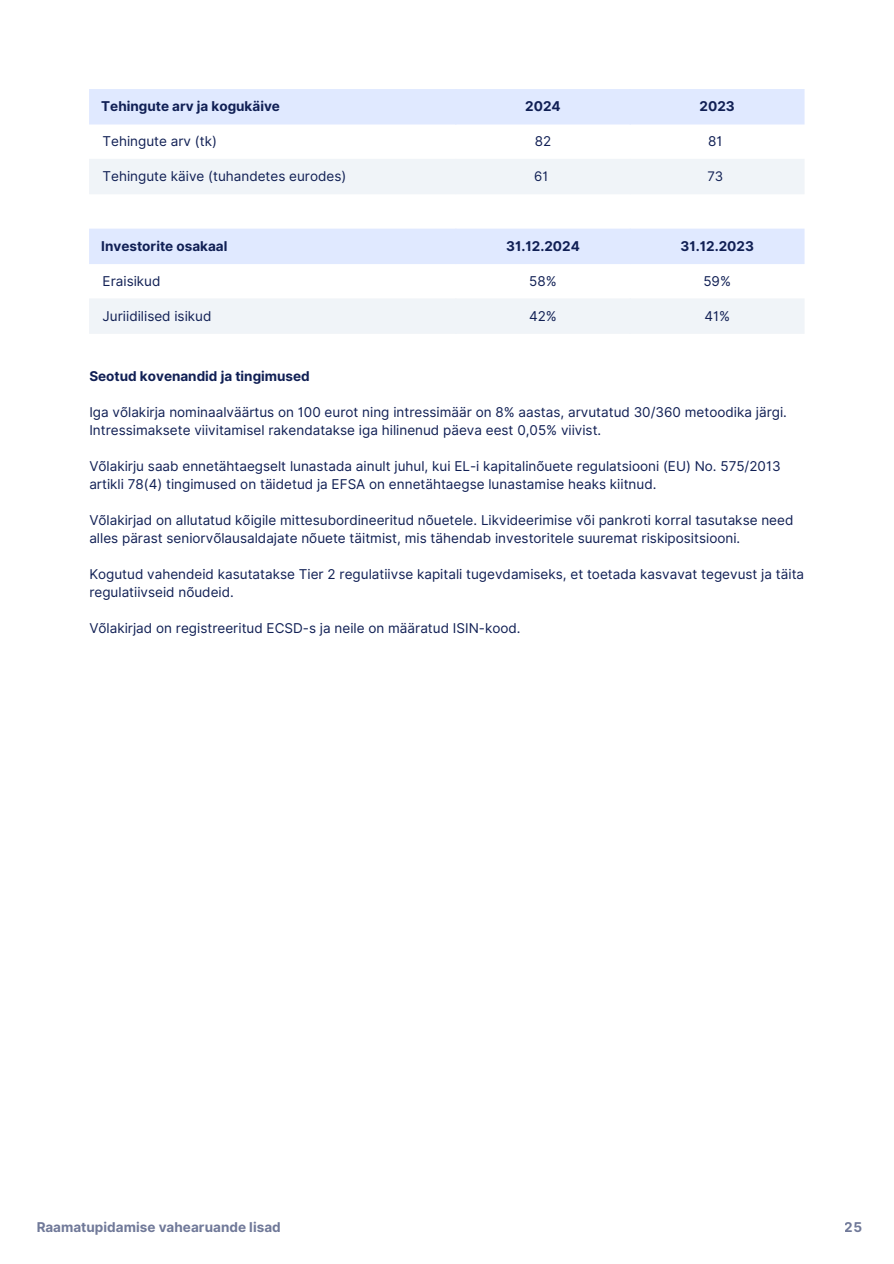
<style>
.page{position:relative;width:894px;height:1264px;background:#fff}
.page>*{position:absolute;margin:0;border:0;box-sizing:border-box;transform-origin:0 0}
.t1{font:13.5px/18px "Inter";color:#101f54}
.t2{font:700 13.5px "Inter";color:#101f54}
.t3{font:13.2px "Inter";color:#101f54}
</style>
<div class="page">
<div style="left:89px;top:89px;width:715px;height:36px;background:#e0e9ff"></div>
<svg style="left:89px;top:159px;width:715px;height:175px"></svg>
<p class="t2" style="left:101px;top:98px;width:180px">Tehingute arv ja kogukäive</p>
<p class="t2" style="left:525px;top:98px;width:37px">2024</p>
<p class="t2" style="left:699px;top:98px;width:37px">2023</p>
<p class="t1" style="left:103px;top:132px;width:116px">Tehingute arv (tk)</p>
<p class="t1" style="left:534px;top:132px;width:18px">82</p>
<p class="t1" style="left:708px;top:132px;width:16px">81</p>
<p class="t1" style="left:103px;top:167px;width:245px">Tehingute käive (tuhandetes eurodes)</p>
<p class="t3" style="left:534px;top:168px;width:16px">61</p>
<p class="t3" style="left:707px;top:168px;width:17px">73</p>
<p class="t2" style="left:101px;top:238px;width:128px">Investorite osakaal</p>
<p class="t2" style="left:506px;top:238px;width:75px">31.12.2024</p>
<p class="t2" style="left:680px;top:238px;width:75px">31.12.2023</p>
<p class="t1" style="left:103px;top:272px;width:59px">Eraisikud</p>
<p class="t1" style="left:529px;top:272px;width:29px">58%</p>
<p class="t1" style="left:703px;top:272px;width:29px">59%</p>
<p class="t1" style="left:103px;top:307px;width:110px">Juriidilised isikud</p>
<p class="t1" style="left:529px;top:307px;width:29px">42%</p>
<p class="t1" style="left:704px;top:307px;width:27px">41%</p>
<h1 class="t2" style="left:89px;top:367px;width:222px">Seotud kovenandid ja tingimused</h1>
<p class="t1" style="left:89px;top:403px;width:699px">Iga võlakirja nominaalväärtus on 100 eurot ning intressimäär on 8% aastas, arvutatud 30/360 metoodika järgi.</p>
<p class="t1" style="left:89px;top:421px;width:513px">Intressimaksete viivitamisel rakendatakse iga hilinenud päeva eest 0,05% viivist.</p>
<p class="t1" style="left:89px;top:457px;width:692px">Võlakirju saab ennetähtaegselt lunastada ainult juhul, kui EL-i kapitalinõuete regulatsiooni (EU) No. 575/2013 artikli 78(4) tingimused on täidetud ja EFSA on ennetähtaegse lunastamise heaks kiitnud.</p>
<p class="t1" style="left:89px;top:511px;width:705px">Võlakirjad on allutatud kõigile mittesubordineeritud nõuetele. Likvideerimise või pankroti korral tasutakse need alles pärast seniorvõlausaldajate nõuete täitmist, mis tähendab investoritele suuremat riskipositsiooni.</p>
<p class="t1" style="left:89px;top:565px;width:716px">Kogutud vahendeid kasutatakse Tier 2 regulatiivse kapitali tugevdamiseks, et toetada kasvavat tegevust ja täita regulatiivseid nõudeid.</p>
<p class="t1" style="left:89px;top:619px;width:432px">Võlakirjad on registreeritud ECSD-s ja neile on määratud ISIN-kood.</p>
<p class="t2" style="left:36px;top:1219px;width:246px">Raamatupidamise vahearuande lisad</p>
<p class="t2" style="left:844px;top:1219px;width:19px">25</p>
</div>
